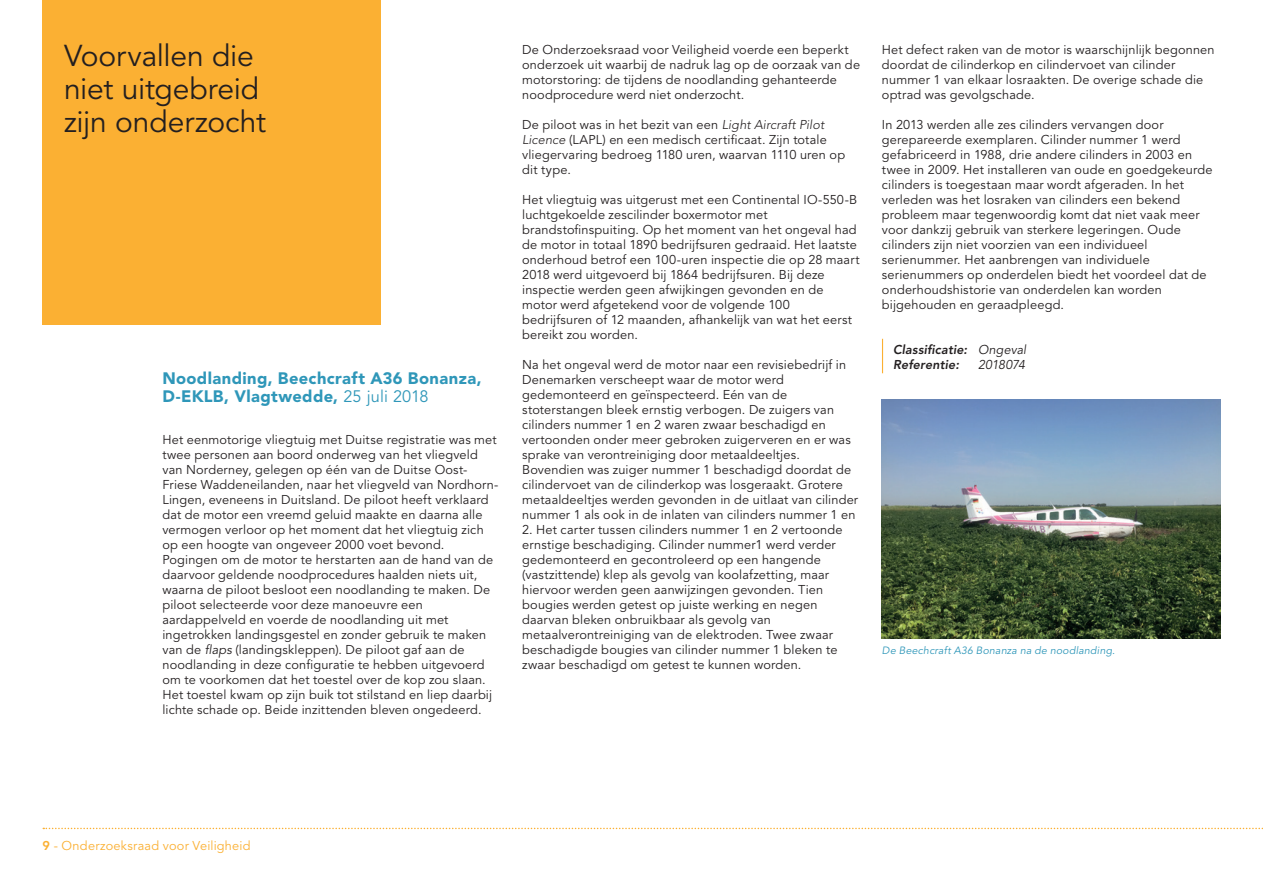
<style>
.page{position:relative;width:1263px;height:893px;background:#fff}
.page>*{position:absolute;margin:0;border:0;box-sizing:border-box;transform-origin:0 0}
.t1{font:30px/33px "Avenir LT Std";letter-spacing:-.005em;color:#231f20}
.t2{font:900 16.5px/18px "Avenir LT Std";letter-spacing:.025em;color:#2f97b9}
.t3{font:12.75px/15px "Avenir LT Std";letter-spacing:.015em;color:#231f20}
.t4{font:italic 800 12.75px/15px "Avenir LT Std";letter-spacing:.015em;color:#231f20}
.t5{font:12.75px "Avenir LT Std";letter-spacing:.02em;color:#fbb033}
.t6{font:italic 12.75px "Avenir LT Std";letter-spacing:-.035em;color:#231f20}
.t7{font:italic 10.5px "Avenir LT Std";letter-spacing:.025em;color:#2f97b9}
.s1{font-weight:400}
.s2{font-style:italic}
.s3{font-weight:300;font-style:italic}
.s4{font-weight:800}
</style>
<div class="page">
<svg style="left:43px;top:828px;width:1220px;height:1px"></svg>
<div style="left:43px;top:0;width:338px;height:324px;background:#fbb033"></div>
<hr style="left:882px;top:339px;width:1px;height:34px;background:#fbb033">
<img style="left:882px;top:400px;width:338px;height:239px">
<h1 class="t1" style="left:64px;top:40px;width:204px">Voorvallen die niet uitgebreid zijn onderzocht</h1>
<p class="t2" style="left:162px;top:369px;width:321px">Noodlanding, Beechcraft A36 Bonanza,<br>D-EKLB, Vlagtwedde, <span class="s1">25 juli 2018</span></p>
<p class="t3" style="left:162px;top:432px;width:338px">Het eenmotorige vliegtuig met Duitse registratie was met twee personen aan boord onderweg van het vliegveld van Norderney, gelegen op één van de Duitse Oost-Friese Waddeneilanden, naar het vliegveld van Nordhorn-Lingen, eveneens in Duitsland. De piloot heeft verklaard dat de motor een vreemd geluid maakte en daarna alle vermogen verloor op het moment dat het vliegtuig zich op een hoogte van ongeveer 2000 voet bevond.<br>Pogingen om de motor te herstarten aan de hand van de daarvoor geldende noodprocedures haalden niets uit, waarna de piloot besloot een noodlanding te maken. De piloot selecteerde voor deze manoeuvre een aardappelveld en voerde de noodlanding uit met ingetrokken landingsgestel en zonder gebruik te maken van de <span class="s2">flaps</span> (landingskleppen). De piloot gaf aan de noodlanding in deze configuratie te hebben uitgevoerd om te voorkomen dat het toestel over de kop zou slaan.<br>Het toestel kwam op zijn buik tot stilstand en liep daarbij lichte schade op. Beide inzittenden bleven ongedeerd.</p>
<p class="t3" style="left:522px;top:42px;width:339px">De Onderzoeksraad voor Veiligheid voerde een beperkt onderzoek uit waarbij de nadruk lag op de oorzaak van de motorstoring: de tijdens de noodlanding gehanteerde noodprocedure werd niet onderzocht.</p>
<p class="t3" style="left:522px;top:117px;width:324px">De piloot was in het bezit van een <span class="s3">Light Aircraft Pilot Licence</span> (LAPL) en een medisch certificaat. Zijn totale vliegervaring bedroeg 1180 uren, waarvan 1110 uren op dit type.</p>
<p class="t3" style="left:522px;top:192px;width:339px">Het vliegtuig was uitgerust met een Continental IO-550-B luchtgekoelde zescilinder boxermotor met brandstofinspuiting. Op het moment van het ongeval had de motor in totaal 1890 bedrijfsuren gedraaid. Het laatste onderhoud betrof een 100-uren inspectie die op 28 maart 2018 werd uitgevoerd bij 1864 bedrijfsuren. Bij deze inspectie werden geen afwijkingen gevonden en de motor werd afgetekend voor de volgende 100 bedrijfsuren of 12 maanden, afhankelijk van wat het eerst bereikt zou worden.</p>
<p class="t3" style="left:522px;top:357px;width:337px">Na het ongeval werd de motor naar een revisiebedrijf in Denemarken verscheept waar de motor werd gedemonteerd en geïnspecteerd. Eén van de stoterstangen bleek ernstig verbogen. De zuigers van cilinders nummer 1 en 2 waren zwaar beschadigd en vertoonden onder meer gebroken zuigerveren en er was sprake van verontreiniging door metaaldeeltjes.<br>Bovendien was zuiger nummer 1 beschadigd doordat de cilindervoet van de cilinderkop was losgeraakt. Grotere metaaldeeltjes werden gevonden in de uitlaat van cilinder nummer 1 als ook in de inlaten van cilinders nummer 1 en</p>
<p class="t3" style="left:522px;top:522px;width:322px">2. Het carter tussen cilinders nummer 1 en 2 vertoonde ernstige beschadiging. Cilinder nummer1 werd verder gedemonteerd en gecontroleerd op een hangende (vastzittende) klep als gevolg van koolafzetting, maar hiervoor werden geen aanwijzingen gevonden. Tien bougies werden getest op juiste werking en negen daarvan bleken onbruikbaar als gevolg van metaalverontreiniging van de elektroden. Twee zwaar beschadigde bougies van cilinder nummer 1 bleken te zwaar beschadigd om getest te kunnen worden.</p>
<p class="t3" style="left:882px;top:42px;width:334px">Het defect raken van de motor is waarschijnlijk begonnen doordat de cilinderkop en cilindervoet van cilinder nummer 1 van elkaar losraakten. De overige schade die optrad was gevolgschade.</p>
<p class="t3" style="left:882px;top:117px;width:332px">In 2013 werden alle zes cilinders vervangen door gerepareerde exemplaren. Cilinder nummer 1 werd gefabriceerd in 1988, drie andere cilinders in 2003 en twee in 2009. Het installeren van oude en goedgekeurde cilinders is toegestaan maar wordt afgeraden. In het verleden was het losraken van cilinders een bekend probleem maar tegenwoordig komt dat niet vaak meer voor dankzij gebruik van sterkere legeringen. Oude cilinders zijn niet voorzien van een individueel serienummer. Het aanbrengen van individuele serienummers op onderdelen biedt het voordeel dat de onderhoudshistorie van onderdelen kan worden bijgehouden en geraadpleegd.</p>
<p class="t4" style="left:893px;top:342px;width:135px">Classificatie: <span class="s1">Ongeval<br></span>Referentie:</p>
<p class="t6" style="left:978px;top:357px;width:48px">2018074</p>
<p class="t7" style="left:882px;top:644px;width:235px">De Beechcraft A36 Bonanza na de noodlanding.</p>
<p class="t5" style="left:43px;top:838px;width:210px"><span class="s4">9</span> - Onderzoeksraad voor Veiligheid</p>
</div>
